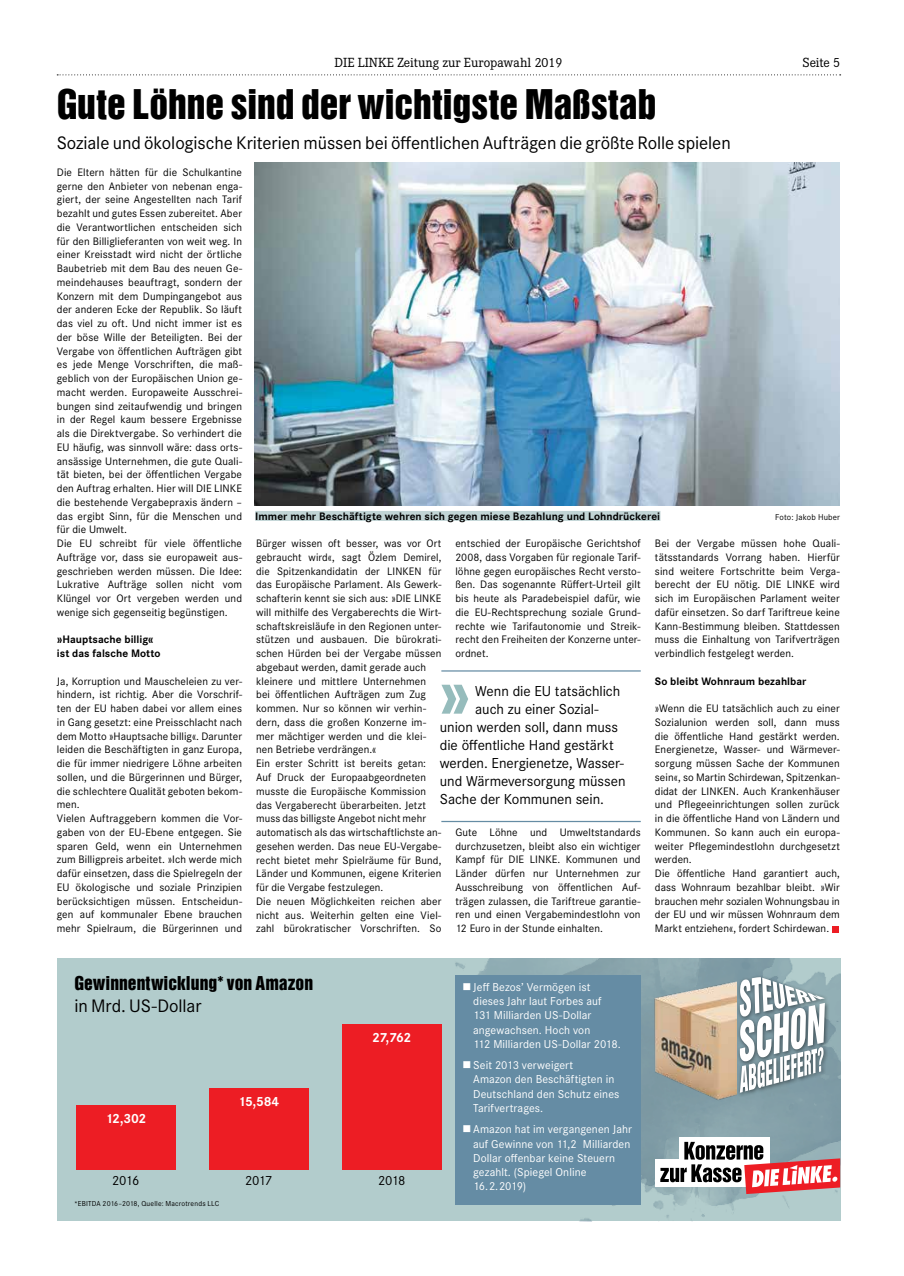
<style>
.page{position:relative;width:904px;height:1276px;background:#fff}
.page>*{position:absolute;margin:0;border:0;box-sizing:border-box;transform-origin:0 0}
.t1{font:37.5px "Helvetica Inserat LT";color:#000}
.t2{font:18.75px "Corporate S";letter-spacing:-.005em;color:#000}
.t3{font:17.5px "Helvetica Inserat LT";color:#000}
.t4{font:15px "Corporate S";letter-spacing:-.005em;color:#000}
.t5{font:13.75px "Corporate E";color:#000}
.t6{font:700 13.75px "Corporate S";letter-spacing:-.035em;color:#fff}
.t7{font:13.75px "Corporate S";color:#000}
.t8{font:11.88px/14.2px "Corporate S";letter-spacing:.005em;color:#fff}
.t9{font:11.25px/13.8px "Corporate S";letter-spacing:.01em;color:#000}
.t10{font:700 11.25px/13.8px "Corporate S";letter-spacing:.005em;color:#000}
.t11{font:8.75px "Corporate S";letter-spacing:.015em;color:#000}
.t12{font:7.5px "Corporate S";letter-spacing:.025em;color:#000}
</style>
<div class="page">
<svg style="left:57px;top:74px;width:783px;height:1px"></svg>
<svg style="left:441px;top:685px;width:27px;height:28px"></svg>
<hr style="left:441px;top:821px;width:199px;height:1px;background:#658ca4">
<hr style="left:441px;top:670px;width:199px;height:1px;background:#658ca4">
<svg style="left:832px;top:926px;width:6px;height:6px"></svg>
<img style="left:254px;top:163px;width:585px;height:343px">
<div style="left:255px;top:511px;width:405px;height:10px;background:#c1d4d5"></div>
<div style="left:57px;top:958px;width:783px;height:263px;background:#b2cccc"></div>
<img style="left:429px;top:958px;width:411px;height:263px">
<div style="left:678px;top:1137px;width:91px;height:27px;background:#fff"></div>
<div style="left:655px;top:1159px;width:105px;height:27px;background:#fff"></div>
<svg style="left:660px;top:1142px;width:180px;height:52px"></svg>
<div style="left:76px;top:1105px;width:99px;height:64px;background:#ed1d24"></div>
<div style="left:209px;top:1088px;width:99px;height:81px;background:#ed1d24"></div>
<div style="left:342px;top:1024px;width:99px;height:145px;background:#ed1d24"></div>
<div style="left:455px;top:975px;width:185px;height:229px;background:#658ca4"></div>
<img style="left:648px;top:973px;width:88px;height:129px">
<div style="left:737px;top:974px;width:93px;height:124px;background:#000;opacity:.5"></div>
<svg style="left:739px;top:977px;width:85px;height:115px;background:#b2bfc3"></svg>
<p class="t5" style="left:334px;top:55px;width:229px">DIE LINKE Zeitung zur Europawahl 2019</p>
<p class="t5" style="left:802px;top:55px;width:39px">Seite 5</p>
<h1 class="t1" style="left:57px;top:82px;width:601px">Gute Löhne sind der wichtigste Maßstab</h1>
<h2 class="t2" style="left:57px;top:132px;width:675px">Soziale und ökologische Kriterien müssen bei öffentlichen Aufträgen die größte Rolle spielen</h2>
<p class="t9" style="left:57px;top:165px;width:187px">Die Eltern hätten für die Schulkantine gerne den Anbieter von nebenan enga&shy;giert, der seine Angestellten nach Tarif bezahlt und gutes Essen zubereitet. Aber die Verantwortlichen entscheiden sich für den Billiglieferanten von weit weg. In einer Kreisstadt wird nicht der örtliche Baubetrieb mit dem Bau des neuen Ge&shy;meindehauses beauftragt, sondern der Konzern mit dem Dumpingangebot aus der anderen Ecke der Republik. So läuft das viel zu oft. Und nicht immer ist es der böse Wille der Beteiligten. Bei der Vergabe von öffentlichen Aufträgen gibt es jede Menge Vorschriften, die maß&shy;geblich von der Europäischen Union ge&shy;macht werden. Europaweite Ausschrei&shy;bungen sind zeitaufwendig und bringen in der Regel kaum bessere Ergebnisse als die Direktvergabe. So verhindert die EU häufig, was sinnvoll wäre: dass orts&shy;ansässige Unternehmen, die gute Quali&shy;tät bieten, bei der öffentlichen Vergabe den Auftrag erhalten. Hier will DIE LINKE die bestehende Vergabepraxis ändern – das ergibt Sinn, für die Menschen und für die Umwelt.<br>Die EU schreibt für viele öffentliche Aufträge vor, dass sie europaweit aus&shy;geschrieben werden müssen. Die Idee:<br>Lukrative Aufträge sollen nicht vom Klüngel vor Ort vergeben werden und wenige sich gegenseitig begünstigen.</p>
<p class="t10" style="left:57px;top:633px;width:105px">»Hauptsache billig« ist das falsche Motto</p>
<p class="t9" style="left:57px;top:674px;width:187px">Ja, Korruption und Mauscheleien zu ver&shy;hindern, ist richtig. Aber die Vorschrif&shy;ten der EU haben dabei vor allem eines in Gang gesetzt: eine Preisschlacht nach dem Motto »Hauptsache billig«. Darunter leiden die Beschäftigten in ganz Europa, die für immer niedrigere Löhne arbeiten sollen, und die Bürgerinnen und Bürger, die schlechtere Qualität geboten bekom&shy;men.<br>Vielen Auftraggebern kommen die Vor&shy;gaben von der EU-Ebene entgegen. Sie sparen Geld, wenn ein Unternehmen zum Billigpreis arbeitet. »Ich werde mich dafür einsetzen, dass die Spielregeln der EU ökologische und soziale Prinzipien berücksichtigen müssen. Entscheidun&shy;gen auf kommunaler Ebene brauchen mehr Spielraum, die Bürgerinnen und</p>
<p class="t10" style="left:255px;top:509px;width:406px">Immer mehr Beschäftigte wehren sich gegen miese Bezahlung und Lohndrückerei</p>
<p class="t11" style="left:775px;top:512px;width:66px">Foto: Jakob Huber</p>
<p class="t9" style="left:455px;top:536px;width:187px;text-align:justify">entschied der Europäische Gerichtshof 2008, dass Vorgaben für regionale Tarif&shy;löhne gegen europäisches Recht versto&shy;ßen. Das sogenannte Rüffert-Urteil gilt bis heute als Paradebeispiel dafür, wie die EU-Rechtsprechung soziale Grund&shy;rechte wie Tarifautonomie und Streik&shy;recht den Freiheiten der Konzerne unter&shy;ordnet.</p>
<p class="t9" style="left:256px;top:536px;width:187px">Bürger wissen oft besser, was vor Ort gebraucht wird«, sagt Özlem Demirel, die Spitzenkandidatin der LINKEN für das Europäische Parlament. Als Gewerk&shy;schafterin kennt sie sich aus: »DIE LINKE will mithilfe des Vergaberechts die Wirt&shy;schaftskreisläufe in den Regionen unter&shy;stützen und ausbauen. Die bürokrati&shy;schen Hürden bei der Vergabe müssen abgebaut werden, damit gerade auch kleinere und mittlere Unternehmen bei öffentlichen Aufträgen zum Zug kommen. Nur so können wir verhin&shy;dern, dass die großen Konzerne im&shy;mer mächtiger werden und die klei&shy;nen Betriebe verdrängen.«<br>Ein erster Schritt ist bereits getan:<br>Auf Druck der Europaabgeordneten musste die Europäische Kommission das Vergaberecht überarbeiten. Jetzt muss das billigste Angebot nicht mehr automatisch als das wirtschaftlichste an&shy;gesehen werden. Das neue EU-Vergabe&shy;recht bietet mehr Spielräume für Bund, Länder und Kommunen, eigene Kriterien für die Vergabe festzulegen.<br>Die neuen Möglichkeiten reichen aber nicht aus. Weiterhin gelten eine Viel&shy;zahl bürokratischer Vorschriften. So</p>
<h3 class="t4" style="left:475px;top:682px;width:147px">Wenn die EU tatsächlich</h3>
<h3 class="t4" style="left:475px;top:700px;width:125px">auch zu einer Sozial-</h3>
<h3 class="t4" style="left:440px;top:718px;width:180px">union werden soll, dann muss</h3>
<h3 class="t4" style="left:440px;top:736px;width:175px">die öffentliche Hand gestärkt</h3>
<h3 class="t4" style="left:440px;top:754px;width:185px">werden. Energienetze, Wasser-</h3>
<h3 class="t4" style="left:440px;top:772px;width:187px">und Wärmeversorgung müssen</h3>
<h3 class="t4" style="left:440px;top:790px;width:166px">Sache der Kommunen sein.</h3>
<p class="t9" style="left:455px;top:825px;width:187px;text-align:justify">Gute Löhne und Umweltstandards durchzusetzen, bleibt also ein wichtiger Kampf für DIE LINKE. Kommunen und Länder dürfen nur Unternehmen zur Ausschreibung von öffentlichen Auf&shy;trägen zulassen, die Tariftreue garantie&shy;ren und einen Vergabemindestlohn von 12 Euro in der Stunde einhalten.</p>
<p class="t9" style="left:655px;top:536px;width:186px;text-align:justify">Bei der Vergabe müssen hohe Quali&shy;tätsstandards Vorrang haben. Hierfür sind weitere Fortschritte beim Verga&shy;berecht der EU nötig. DIE LINKE wird sich im Europäischen Parlament weiter dafür einsetzen. So darf Tariftreue keine Kann-Bestimmung bleiben. Stattdessen muss die Einhaltung von Tarifverträgen verbindlich festgelegt werden.</p>
<p class="t10" style="left:655px;top:674px;width:153px">So bleibt Wohnraum bezahlbar</p>
<p class="t9" style="left:655px;top:701px;width:186px">»Wenn die EU tatsächlich auch zu einer Sozialunion werden soll, dann muss die öffentliche Hand gestärkt werden.<br>Energienetze, Wasser- und Wärmever&shy;sorgung müssen Sache der Kommunen sein«, so Martin Schirdewan, Spitzenkan&shy;didat der LINKEN. Auch Krankenhäuser und Pflegeeinrichtungen sollen zurück in die öffentliche Hand von Ländern und Kommunen. So kann auch ein europa&shy;weiter Pflegemindestlohn durchgesetzt werden.<br>Die öffentliche Hand garantiert auch, dass Wohnraum bezahlbar bleibt. »Wir brauchen mehr sozialen Wohnungsbau in der EU und wir müssen Wohnraum dem Markt entziehen«, fordert Schirdewan.</p>
<h3 class="t3" style="left:74px;top:972px;width:240px">Gewinnentwicklung* von Amazon</h3>
<h2 class="t2" style="left:74px;top:995px;width:129px">in Mrd. US-Dollar</h2>
<p class="t6" style="left:105px;top:1110px;width:42px">12,302</p>
<p class="t6" style="left:238px;top:1093px;width:43px">15,584</p>
<p class="t6" style="left:372px;top:1029px;width:40px">27,762</p>
<p class="t7" style="left:112px;top:1172px;width:29px">2016</p>
<p class="t7" style="left:245px;top:1172px;width:29px">2017</p>
<p class="t7" style="left:378px;top:1172px;width:29px">2018</p>
<p class="t12" style="left:74px;top:1199px;width:147px">*EBITDA 2016–2018, Quelle: Macrotrends LLC</p>
<p class="t8" style="left:473px;top:980px;width:149px;text-indent:-11px">■Jeff Bezos’ Vermögen ist dieses Jahr laut Forbes auf<br>131 Milliarden US-Dollar angewachsen. Hoch von<br>112 Milliarden US-Dollar 2018.</p>
<p class="t8" style="left:473px;top:1058px;width:148px;text-indent:-11px">■Seit 2013 verweigert<br>Amazon den Beschäftigten in<br>Deutschland den Schutz eines<br>Tarifvertrages.</p>
<p class="t8" style="left:473px;top:1122px;width:160px;text-indent:-11px">■Amazon hat im vergangenen Jahr auf Gewinne von 11,2 Milliarden<br>Dollar offenbar keine Steuern gezahlt. (Spiegel Online<br>16.2.2019)</p>
</div>
